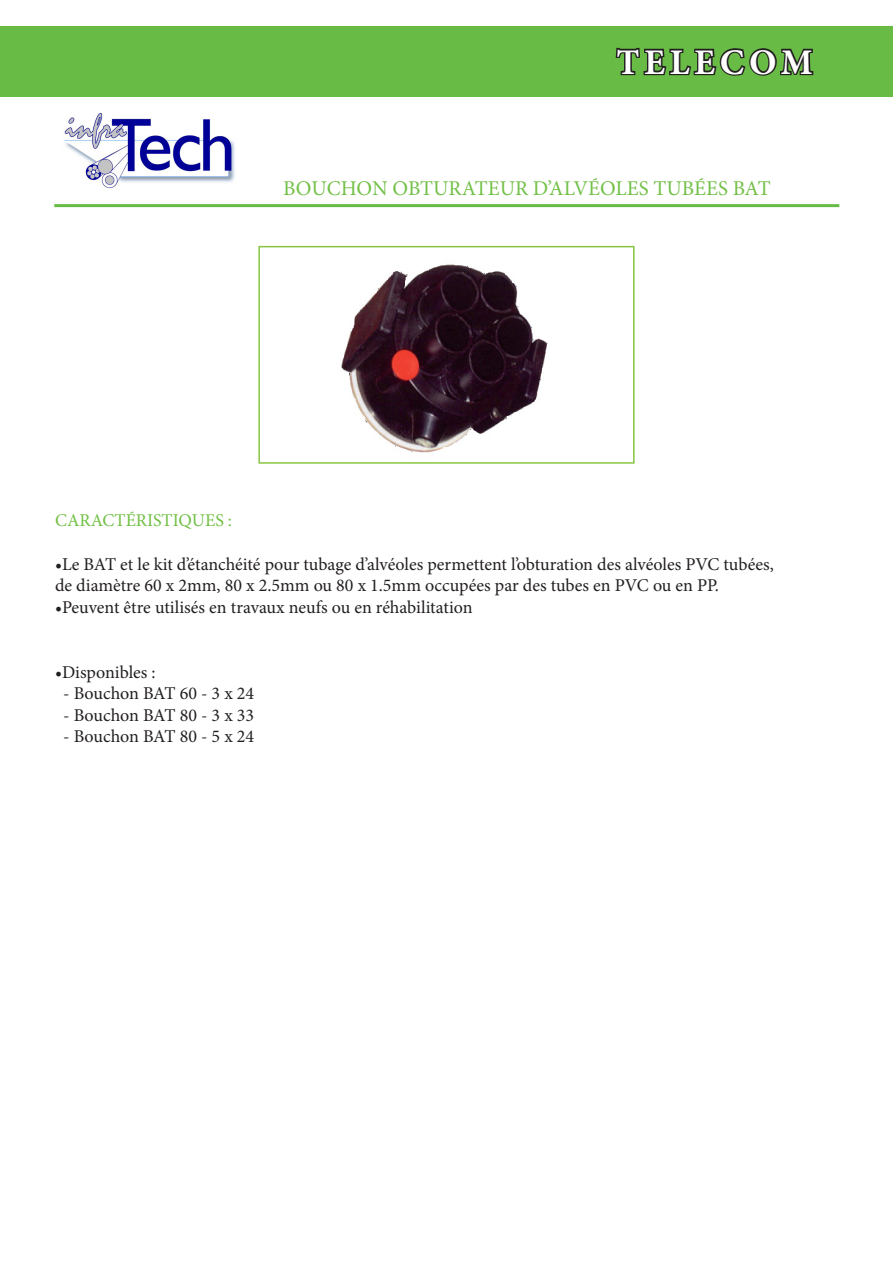
<style>
.page{position:relative;width:893px;height:1263px;background:#fff}
.page>*{position:absolute;margin:0;border:0;box-sizing:border-box;transform-origin:0 0}
.t1{font:700 36px "Minion Pro";letter-spacing:.13em;color:#fff}
.t2{font:21px "Minion Pro";color:#73c048}
.t3{font:18px/21.6px "Minion Pro";color:#231f20}
.t4{font:18px "Minion Pro";color:#71bf44}
</style>
<div class="page">
<div style="left:0;top:26px;width:893px;height:70px;background:#68bc45"></div>
<svg style="left:615px;top:47px;width:199px;height:29px"></svg>
<hr style="left:54px;top:204px;width:785px;height:3px;background:#68bc45">
<img style="left:64px;top:114px;width:171px;height:74px">
<img style="left:341px;top:264px;width:207px;height:189px">
<div style="left:258px;top:246px;width:377px;height:218px;border:2px solid #89c542"></div>
<p class="t1" style="left:616px;top:37px;width:198px">TELECOM</p>
<p class="t2" style="left:283px;top:174px;width:489px">BOUCHON OBTURATEUR D’ALVÉOLES TUBÉES BAT</p>
<p class="t4" style="left:55px;top:509px;width:179px">CARACTÉRISTIQUES :</p>
<p class="t3" style="left:55px;top:553px;width:720px">•Le BAT et le kit d’étanchéité pour tubage d’alvéoles permettent l’obturation des alvéoles PVC tubées, de diamètre 60 x 2mm, 80 x 2.5mm ou 80 x 1.5mm occupées par des tubes en PVC ou en PP.</p>
<p class="t3" style="left:55px;top:596px;width:419px">•Peuvent être utilisés en travaux neufs ou en réhabilitation</p>
<p class="t3" style="left:55px;top:661px;width:102px">•Disponibles :</p>
<p class="t3" style="left:63px;top:683px;width:192px">- Bouchon BAT 60 - 3 x 24</p>
<p class="t3" style="left:63px;top:704px;width:192px">- Bouchon BAT 80 - 3 x 33</p>
<p class="t3" style="left:63px;top:726px;width:192px">- Bouchon BAT 80 - 5 x 24</p>
</div>
